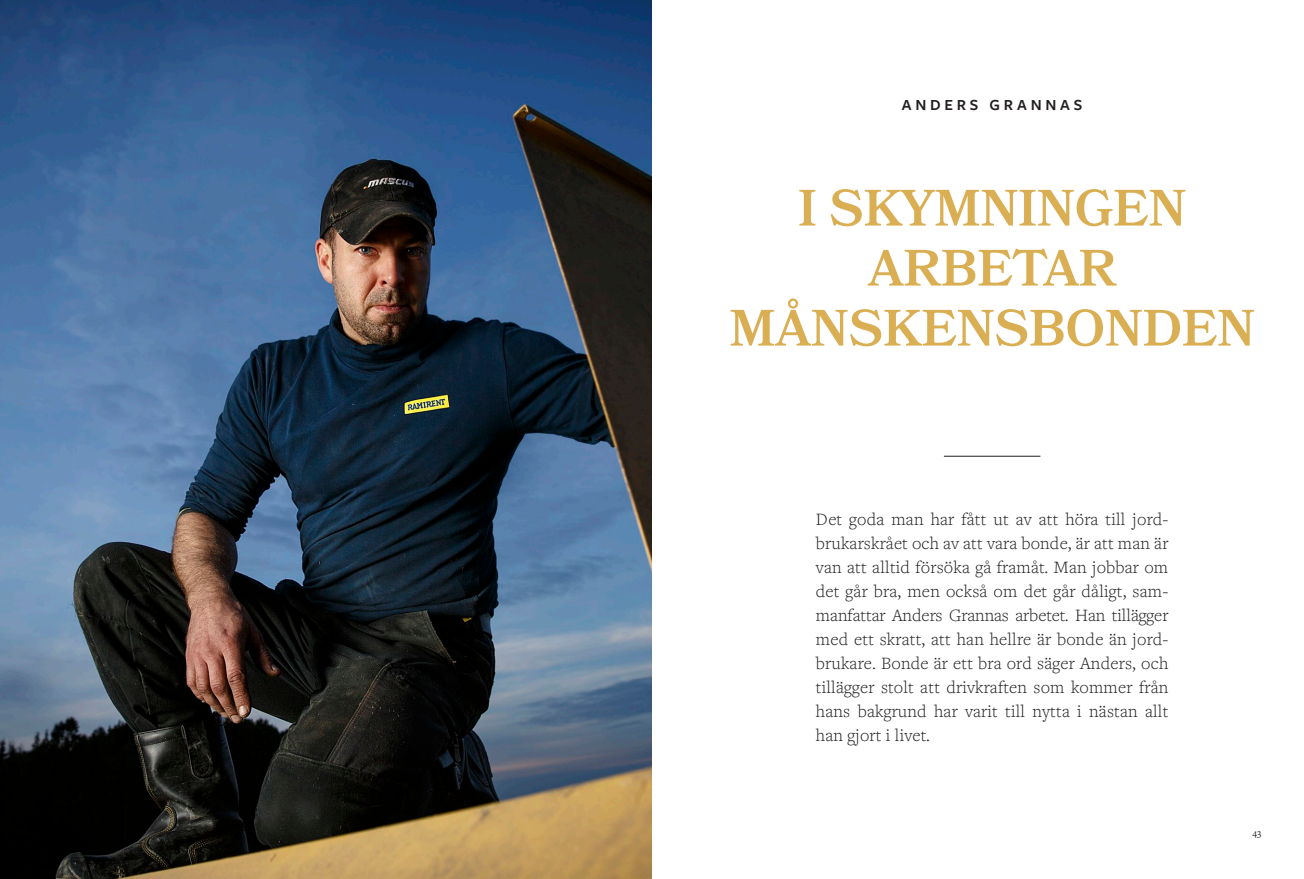
<style>
.page{position:relative;width:1304px;height:879px;background:#fff}
.page>*{position:absolute;margin:0;border:0;box-sizing:border-box;transform-origin:0 0}
.t1{font:600 51px/60px "Bookmania";color:#daaf53;text-align:center}
.ingress{font:300 18px/24px "Freight Text Pro";letter-spacing:.01em;color:#231f20;text-align:justify}
.Namn_-_Nivå_1_-_Rubr{font:600 16px "Freight Sans Pro";letter-spacing:.235em;color:#231f20}
.t2{font:10px "Freight Text Pro";color:#231f20}
</style>
<div class="page">
<hr style="left:944px;top:456px;width:96px;height:1px;background:#231f20">
<img style="left:0;top:0;width:652px;height:879px">
<p class="Namn_-_Nivå_1_-_Rubr" style="left:902px;top:94px;width:182px">ANDERS GRANNAS</p>
<p class="t1" style="left:729px;top:178px;width:527px">I SKYMNINGEN<br>ARBETAR<br>MÅNSKENSBONDEN</p>
<p class="ingress" style="left:816px;top:506px;width:354px">Det goda man har fått ut av att höra till jord&shy;brukarskrået och av att vara bonde, är att man är van att alltid försöka gå framåt. Man jobbar om det går bra, men också om det går dåligt, sam&shy;manfattar Anders Grannas arbetet. Han tillägger med ett skratt, att han hellre är bonde än jord&shy;brukare. Bonde är ett bra ord säger Anders, och tillägger stolt att drivkraften som kommer från hans bakgrund har varit till nytta i nästan allt han gjort i livet.</p>
<p class="t2" style="left:1253px;top:826px;width:10px">43</p>
</div>
